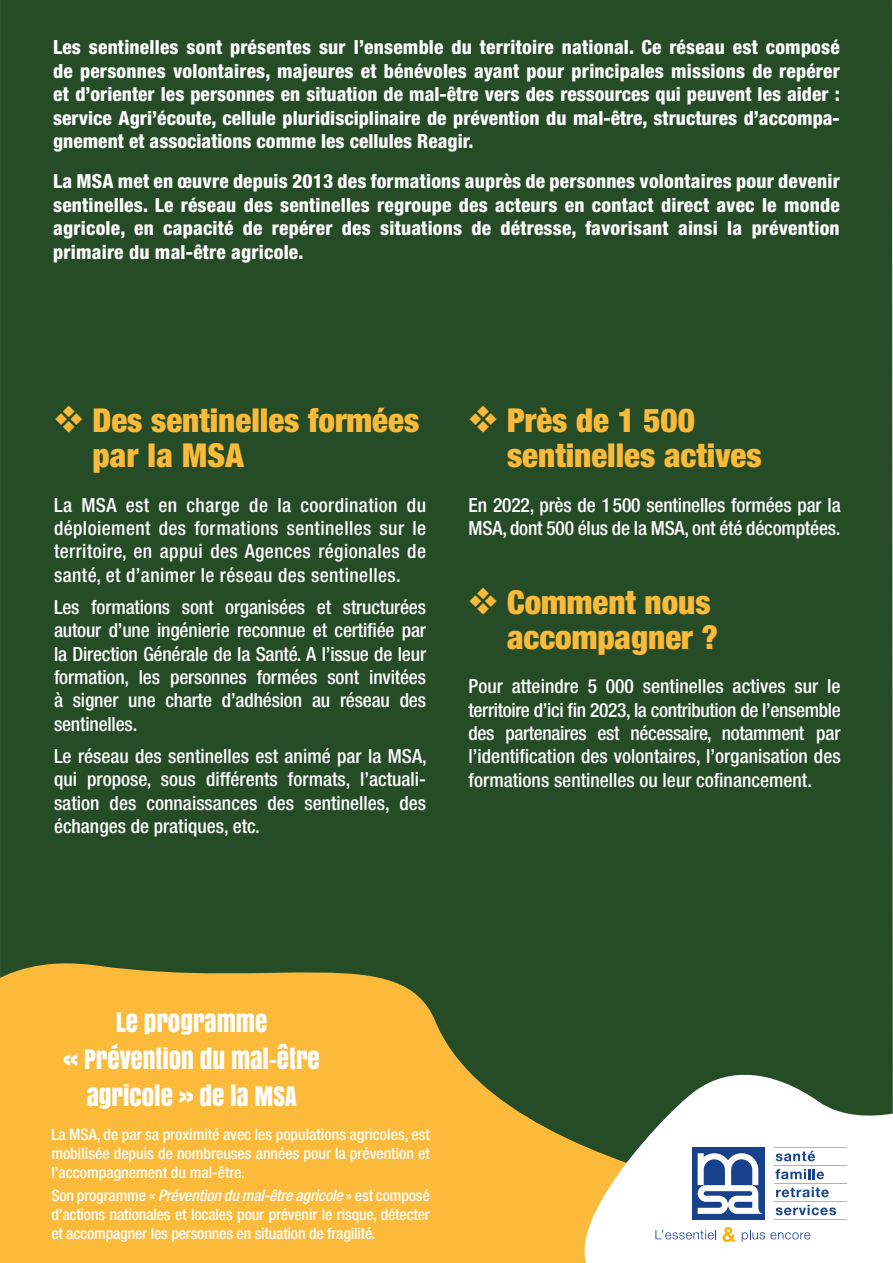
<style>
.page{position:relative;width:893px;height:1263px;background:#fff}
.page>*{position:absolute;margin:0;border:0;box-sizing:border-box;transform-origin:0 0}
.t1{font:900 condensed 33px/34.5px "Helvetica Neue LT Std";color:#fbba39}
.t2{font:24.9px "Anton";color:#fff}
.t3{font:500 condensed 19.5px/23.4px "Helvetica Neue LT Std";color:#fff;text-align:justify}
.t4{font:800 condensed 19.5px/23.4px "Helvetica Neue LT Std";color:#fff;text-align:justify}
.t5{font:500 condensed 15.75px/18.9px "Helvetica Neue LT Std";letter-spacing:-.01em;color:#fff;text-align:justify}
.s1{font-style:italic}
</style>
<div class="page">
<div style="left:0;top:0;width:893px;height:938px;background:#264c27"></div>
<svg style="left:0;top:938px;width:893px;height:325px;background:#b19432"></svg>
<svg style="left:527px;top:1066px;width:366px;height:197px"></svg>
<svg style="left:776px;top:1151px;width:39px;height:10px"></svg>
<svg style="left:775px;top:1169px;width:49px;height:10px"></svg>
<svg style="left:776px;top:1187px;width:53px;height:10px"></svg>
<svg style="left:776px;top:1205px;width:60px;height:10px"></svg>
<hr style="left:774px;top:1147px;width:73px;height:1px;background:#f9b000">
<hr style="left:774px;top:1165px;width:73px;height:1px;background:#f9b000">
<hr style="left:774px;top:1183px;width:73px;height:1px;background:#f9b000">
<hr style="left:774px;top:1201px;width:73px;height:1px;background:#f9b000">
<hr style="left:774px;top:1219px;width:73px;height:1px;background:#f9b000">
<div style="left:692px;top:1147px;width:72px;height:73px;background:#17428b"></div>
<svg style="left:698px;top:1153px;width:65px;height:61px"></svg>
<svg style="left:655px;top:1230px;width:61px;height:9px"></svg>
<svg style="left:722px;top:1227px;width:14px;height:15px"></svg>
<svg style="left:742px;top:1230px;width:68px;height:12px"></svg>
<p class="t4" style="left:53px;top:35px;width:788px">Les sentinelles sont présentes sur l’ensemble du territoire national. Ce réseau est composé de personnes volontaires, majeures et bénévoles ayant pour principales missions de repérer et d’orienter les personnes en situation de mal-être vers des ressources qui peuvent les aider : service Agri’écoute, cellule pluridisciplinaire de prévention du mal-être, structures d’accompa&shy;gnement et associations comme les cellules Reagir.</p>
<p class="t4" style="left:53px;top:169px;width:788px">La MSA met en œuvre depuis 2013 des formations auprès de personnes volontaires pour devenir sentinelles. Le réseau des sentinelles regroupe des acteurs en contact direct avec le monde agricole, en capacité de repérer des situations de détresse, favorisant ainsi la prévention primaire du mal-être agricole.</p>
<p class="t1" style="left:92px;top:403px;width:328px;text-indent:-38px">❖ Des sentinelles formées par la MSA</p>
<p class="t3" style="left:54px;top:493px;width:374px">La MSA est en charge de la coordination du déploiement des formations sentinelles sur le territoire, en appui des Agences régionales de santé, et d’animer le réseau des sentinelles.</p>
<p class="t3" style="left:54px;top:595px;width:374px">Les formations sont organisées et structurées autour d’une ingénierie reconnue et certifiée par la Direction Générale de la Santé. A l’issue de leur formation, les personnes formées sont invitées à signer une charte d’adhésion au réseau des sentinelles.</p>
<p class="t3" style="left:54px;top:744px;width:374px">Le réseau des sentinelles est animé par la MSA, qui propose, sous différents formats, l’actuali&shy;sation des connaissances des sentinelles, des échanges de pratiques, etc.</p>
<p class="t1" style="left:507px;top:403px;width:256px;text-indent:-38px">❖ Près de 1 500 sentinelles actives</p>
<p class="t3" style="left:469px;top:493px;width:374px">En 2022, près de 1500 sentinelles formées par la<br>MSA, dont 500 élus de la MSA, ont été décomptées.</p>
<p class="t1" style="left:469px;top:585px;width:251px;text-align:right">❖ Comment nous accompagner ?</p>
<p class="t3" style="left:469px;top:674px;width:374px">Pour atteindre 5 000 sentinelles actives sur le territoire d’ici fin 2023, la contribution de l’ensemble des partenaires est nécessaire, notamment par l’identification des volontaires, l’organisation des formations sentinelles ou leur cofinancement.</p>
<p class="t2" style="left:116px;top:1003px;width:153px">LE PROGRAMME</p>
<p class="t2" style="left:64px;top:1039px;width:258px">« PRÉVENTION DU MAL-ÊTRE</p>
<p class="t2" style="left:87px;top:1076px;width:211px">AGRICOLE » DE LA MSA</p>
<p class="t5" style="left:51px;top:1124px;width:380px">La MSA, de par sa proximité avec les populations agricoles, est mobilisée depuis de nombreuses années pour la prévention et l’accompagnement du mal-être.</p>
<p class="t5" style="left:51px;top:1185px;width:380px">Son programme « <span class="s1">Prévention du mal-être agricole</span> » est composé d’actions nationales et locales pour prévenir le risque, détecter et accompagner les personnes en situation de fragilité.</p>
</div>
